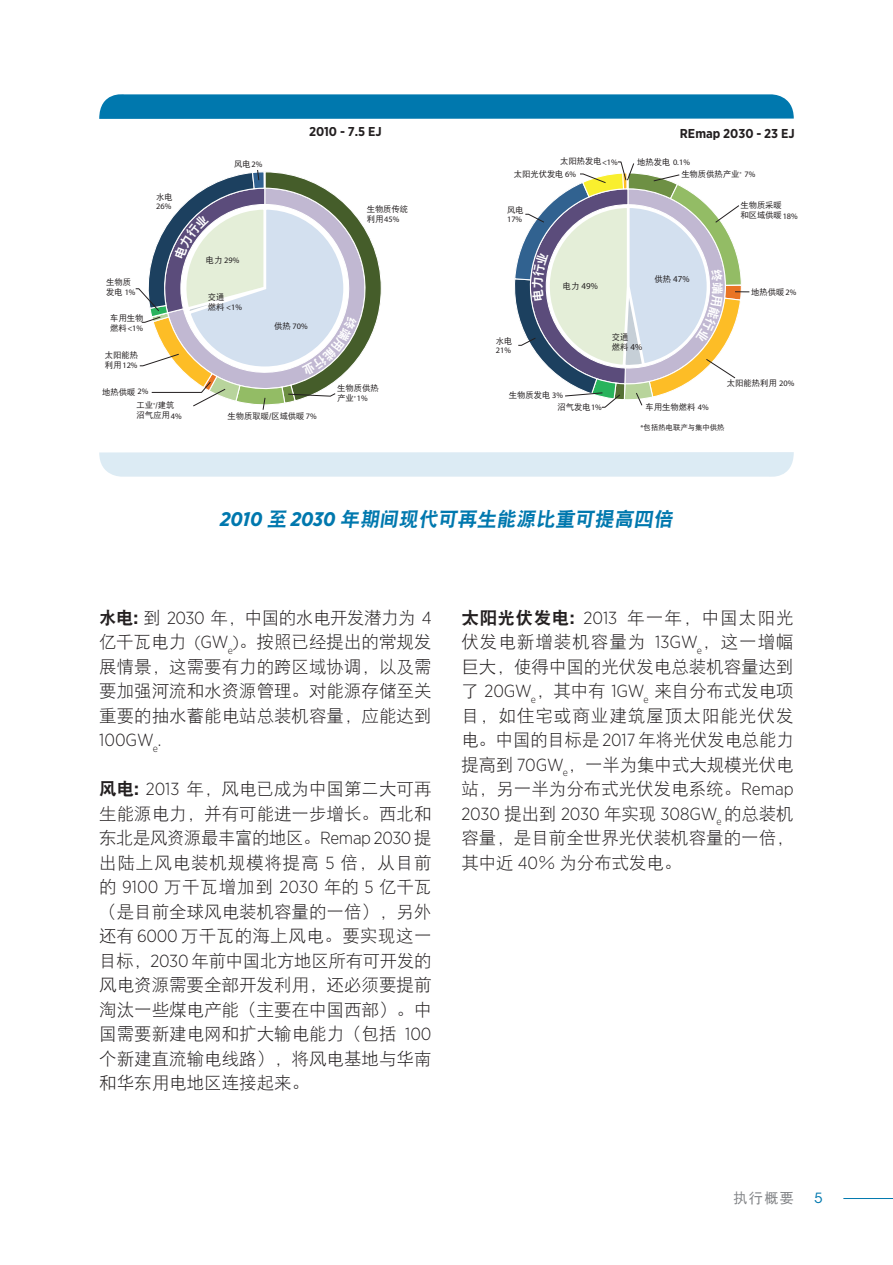
<style>
.page{position:relative;width:893px;height:1265px;background:#fff}
.page>*{position:absolute;margin:0;border:0;box-sizing:border-box;transform-origin:0 0}
.Key_Message{font:19.6px "DFP Hei W9";color:#0078ae}
.Bodytext{font:17.5px/24.5px "DFP Hei W3";color:#231f20;text-align:justify}
.t1{font:14px "DFP Hei W5";color:#808285}
.t2{font:14px "ITC Avant Garde Std";color:#0078ae}
.t3{font:700 12.95px "Gotham Narrow";color:#231f20}
.t4{font:12.25px "DFP Hei W9";color:#fff}
.t5{font:8.92px "Gotham Narrow";color:#231f20}
.t6{font:8.4px/12.1px "DFP Hei W5";letter-spacing:-.005em;color:#231f20}
.t7{font:8.4px "Gotham Narrow";letter-spacing:.005em;color:#231f20}
.t8{font:7.35px "DFP Hei W5";letter-spacing:-.005em;color:#231f20}
.s1{font-family:"Gotham Narrow"}
.s2{font-family:"DFP Hei W5"}
.s3{font-family:"DFP Hei W5";font-size:8.4px}
.s4{font-family:"Gotham Narrow";font-size:8.92px}
.s5{font-family:"Gotham Narrow";font-weight:700;font-style:italic}
.s6{font-family:"DFP Hei W9"}
.s7{font-family:"Gotham Narrow";font-weight:700}
.s8{font-family:"Gotham Narrow";font-weight:300}
</style>
<div class="page">
<hr style="left:843px;top:1198px;width:50px;height:1px;background:#0078ae">
<svg style="left:99px;top:94px;width:695px;height:25px;background:#097db1"></svg>
<svg style="left:99px;top:452px;width:695px;height:25px;background:#ddebf4"></svg>
<svg style="left:135px;top:170px;width:247px;height:240px"></svg>
<svg style="left:514px;top:161px;width:236px;height:247px"></svg>
<p class="t3" style="left:309px;top:124px;width:74px">2010 - 7.5 EJ</p>
<p class="t3" style="left:680px;top:125px;width:116px">REmap 2030 - 23 EJ</p>
<p class="t6" style="left:156px;top:191px;width:18px">水电</p>
<p class="t7" style="left:156px;top:201px;width:17px">26%</p>
<p class="t6" style="left:234px;top:157px;width:30px">风电<span class="s1">2%</span></p>
<p class="t6" style="left:367px;top:203px;width:43px">生物质传统</p>
<p class="t7" style="left:367px;top:214px;width:34px"><span class="s2">利用</span>45%</p>
<p class="t6" style="left:514px;top:155px;width:105px;text-indent:46px">太阳热发电<span class="s1">&lt;1%</span>太阳光伏发电 <span class="s1">6%</span></p>
<p class="t6" style="left:507px;top:204px;width:18px">风电</p>
<p class="t7" style="left:507px;top:214px;width:17px">17%</p>
<p class="t6" style="left:637px;top:156px;width:54px">地热发电 <span class="s1">0.1%</span></p>
<p class="t6" style="left:681px;top:168px;width:76px">生物质供热产业<sup>*</sup> <span class="s1">7%</span></p>
<p class="t6" style="left:740px;top:200px;width:59px;line-height:10px">生物质采暖<br>和区域供暖<span class="s1">18%</span></p>
<p class="t7" style="left:206px;top:255px;width:35px"><span class="s2">电力</span> 29%</p>
<p class="t6" style="left:106px;top:276px;width:26px">生物质</p>
<p class="t6" style="left:110px;top:312px;width:35px">车用生物</p>
<p class="t6" style="left:105px;top:349px;width:35px">太阳能热</p>
<p class="t6" style="left:106px;top:286px;width:31px">发电 <span class="s1">1%</span></p>
<p class="t7" style="left:110px;top:323px;width:34px"><span class="s2">燃料</span>&lt;1%</p>
<p class="t6" style="left:208px;top:291px;width:18px">交通</p>
<p class="t7" style="left:208px;top:302px;width:36px"><span class="s2">燃料</span> &lt;1%</p>
<p class="t7" style="left:274px;top:321px;width:35px"><span class="s2">供热</span> 70%</p>
<p class="t6" style="left:496px;top:335px;width:18px">水电</p>
<p class="t7" style="left:496px;top:345px;width:17px">21%</p>
<p class="t5" style="left:563px;top:281px;width:36px"><span class="s3">电力</span> 49%</p>
<p class="t5" style="left:655px;top:274px;width:37px"><span class="s3">供热</span> 47%</p>
<p class="t6" style="left:612px;top:331px;width:32px;line-height:10.8px">交通<br>燃料 <span class="s4">4%</span></p>
<p class="t4" style="left:724px;top:282px;width:14px;rotate:90deg">端</p>
<p class="t6" style="left:751px;top:286px;width:47px">地热供暖<span class="s1">2%</span></p>
<p class="t7" style="left:105px;top:360px;width:34px"><span class="s2">利用</span>12%</p>
<p class="t6" style="left:102px;top:386px;width:48px">地热供暖 <span class="s1">2%</span></p>
<p class="t6" style="left:137px;top:399px;width:39px">工业<sup>*</sup>/建筑</p>
<p class="t6" style="left:137px;top:409px;width:47px">沼气应用 <span class="s1">4%</span></p>
<p class="t6" style="left:228px;top:410px;width:91px">生物质取暖/区域供暖<span class="s1">7%</span></p>
<p class="t6" style="left:337px;top:382px;width:43px">生物质供热</p>
<p class="t6" style="left:337px;top:392px;width:32px">产业<sup>*</sup><span class="s1">1%</span></p>
<p class="t6" style="left:557px;top:389px;width:46px;text-indent:-49px">生物质发电 <span class="s1">3%<br></span>沼气发电<span class="s1">1%</span></p>
<p class="t6" style="left:646px;top:401px;width:65px">车用生物燃料 <span class="s1">4%</span></p>
<p class="t6" style="left:727px;top:377px;width:69px">太阳能热利用 <span class="s1">20%</span></p>
<p class="t8" style="left:641px;top:424px;width:85px"><span class="s1">*</span>包括热电联产与集中供热</p>
<p class="Key_Message" style="left:220px;top:509px;width:457px"><span class="s5">2010</span> 至 <span class="s5">2030</span> 年期间现代可再生能源比重可提高四倍</p>
<p class="Bodytext" style="left:99px;top:605px;width:334px"><span class="s6">水电</span><span class="s7">:</span> 到 <span class="s8">2030</span> 年，中国的水电开发潜力为 <span class="s8">4</span>亿千瓦电力 <span class="s8">(GW</span><sub>e</sub><span class="s8">)</span>。按照已经提出的常规发展情景，这需要有力的跨区域协调，以及需要加强河流和水资源管理。对能源存储至关重要的抽水蓄能电站总装机容量，应能达到<span class="s8">100GW</span><sub>e</sub><span class="s8">.</span></p>
<p class="Bodytext" style="left:99px;top:777px;width:334px"><span class="s6">风电</span><span class="s7">:</span> <span class="s8">2013</span> 年，风电已成为中国第二大可再生能源电力，并有可能进一步增长。西北和东北是风资源最丰富的地区。<span class="s8">Remap 2030</span> 提出陆上风电装机规模将提高 <span class="s8">5</span> 倍，从目前的 <span class="s8">9100</span> 万千瓦增加到 <span class="s8">2030</span> 年的 <span class="s8">5</span> 亿千瓦（是目前全球风电装机容量的一倍），另外还有 <span class="s8">6000</span> 万千瓦的海上风电。要实现这一目标，<span class="s8">2030</span> 年前中国北方地区所有可开发的风电资源需要全部开发利用，还必须要提前淘汰一些煤电产能（主要在中国西部）。中国需要新建电网和扩大输电能力（包括 <span class="s8">100</span>个新建直流输电线路），将风电基地与华南和华东用电地区连接起来。</p>
<p class="Bodytext" style="left:461px;top:605px;width:334px"><span class="s6">太阳光伏发电</span><span class="s7">:</span> <span class="s8">2013</span> 年一年，中国太阳光伏发电新增装机容量为 <span class="s8">13GW</span><sub>e</sub>，这一增幅巨大，使得中国的光伏发电总装机容量达到了 <span class="s8">20GW</span><sub>e</sub>，其中有 <span class="s8">1GW</span><sub>e</sub> 来自分布式发电项目，如住宅或商业建筑屋顶太阳能光伏发电。中国的目标是 <span class="s8">2017</span> 年将光伏发电总能力提高到 <span class="s8">70GW</span><sub>e</sub>，一半为集中式大规模光伏电站，另一半为分布式光伏发电系统。<span class="s8">Remap 2030</span> 提出到 <span class="s8">2030</span> 年实现 <span class="s8">308GW</span><sub>e</sub> 的总装机容量，是目前全世界光伏装机容量的一倍，其中近 <span class="s8">40</span>％为分布式发电。</p>
<p class="t1" style="left:734px;top:1191px;width:62px">执行概要</p>
<p class="t2" style="left:814px;top:1190px;width:10px">5</p>
</div>
